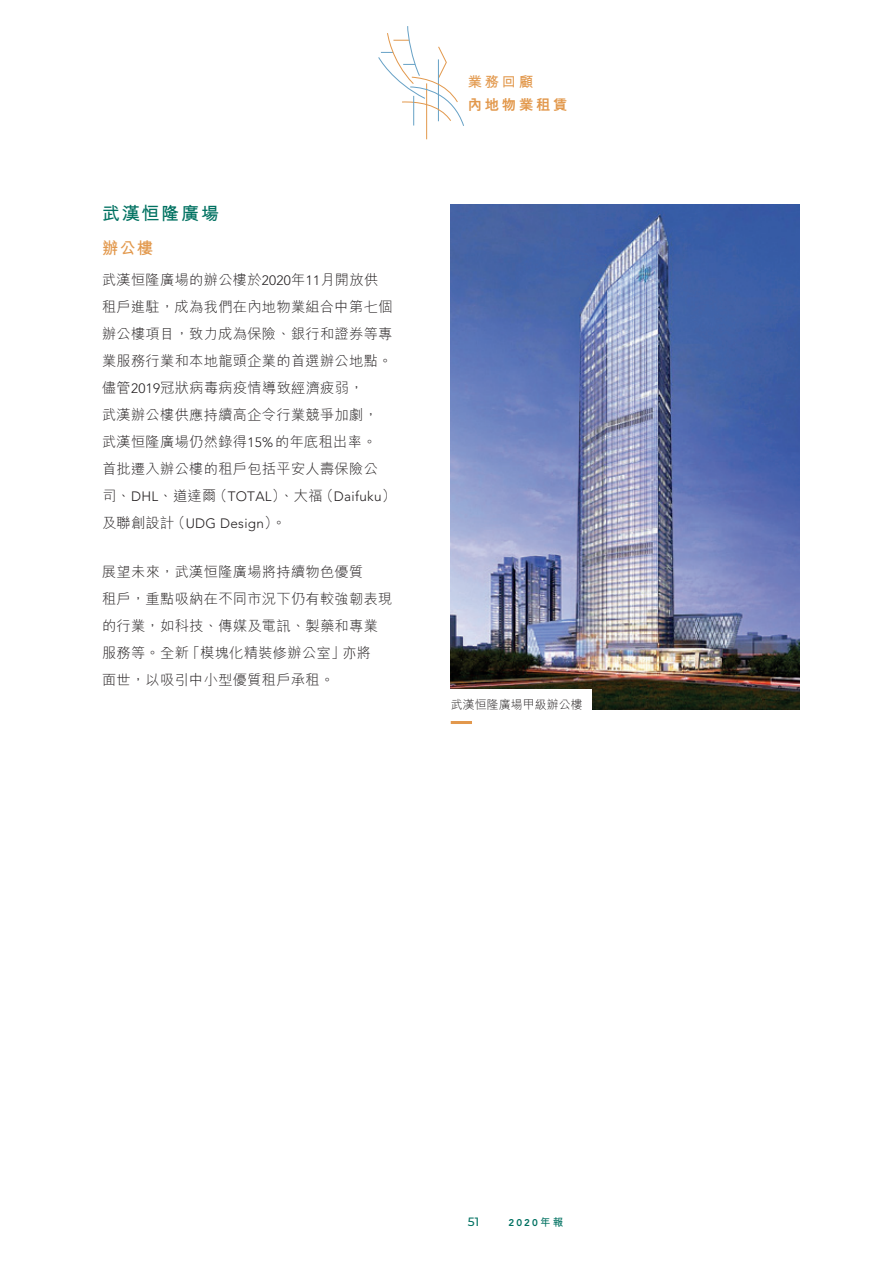
<style>
.page{position:relative;width:893px;height:1263px;background:#fff}
.page>*{position:absolute;margin:0;border:0;box-sizing:border-box;transform-origin:0 0}
.t1{font:700 18px "M Hei HK";letter-spacing:.1em;color:#007161}
.t2{font:700 16.5px "M Hei HK";color:#e2984c}
.t3{font:300 14.25px/27px "M Hei HK";letter-spacing:.02em;color:#231f20}
.t4{font:800 14.25px "M Hei HK";letter-spacing:.2em;color:#e2984c}
.t5{font:700 14.25px "M Hei HK";color:#e2984c}
.t6{font:300 13.5px/27px "Avenir LT Std";letter-spacing:.02em;color:#231f20}
.t7{font:300 12px "M Hei HK";color:#231f20}
.t8{font:500 12px "Montserrat";color:#007161}
.t9{font:800 9.75px "Avenir LT Std";color:#007161}
.s1{font-family:"Avenir LT Std";font-size:13.5px}
.s2{font-family:"M Hei HK";font-size:14.25px}
.s3{font-family:"M Hei HK";font-weight:700;font-size:10.5px}
</style>
<div class="page">
<hr style="left:426px;top:83px;width:1px;height:56px;background:#e2984c">
<svg style="left:378px;top:26px;width:86px;height:101px"></svg>
<hr style="left:413px;top:96px;width:1px;height:30px;background:#66a1c6">
<img style="left:451px;top:204px;width:348px;height:505px">
<div style="left:442px;top:689px;width:150px;height:30px;background:#fff"></div>
<hr style="left:451px;top:721px;width:21px;height:3px;background:#e2984c">
<p class="t1" style="left:102px;top:200px;width:118px">武漢恒隆廣場</p>
<p class="t2" style="left:102px;top:236px;width:53px">辦公樓</p>
<p class="t3" style="left:102px;top:266px;width:292px">武漢恒隆廣場的辦公樓於<span class="s1">2020</span>年<span class="s1">11</span>月開放供租戶進駐，成為我們在內地物業組合中第七個辦公樓項目，致力成為保險、銀行和證券等專業服務行業和本地龍頭企業的首選辦公地點。儘管<span class="s1">2019</span>冠狀病毒病疫情導致經濟疲弱，<br>武漢辦公樓供應持續高企令行業競爭加劇，武漢恒隆廣場仍然錄得<span class="s1">15%</span>的年底租出率。首批遷入辦公樓的租戶包括平安人壽保險公</p>
<p class="t6" style="left:102px;top:483px;width:296px"><span class="s2">司、</span>DHL<span class="s2">、道達爾（</span>TOTAL<span class="s2">）、大福（</span>Daifuku<span class="s2">）及聯創設計（</span>UDG Design<span class="s2">）。</span></p>
<p class="t3" style="left:102px;top:558px;width:292px">展望未來，武漢恒隆廣場將持續物色優質<br>租戶，重點吸納在不同市況下仍有較強韌表現的行業，如科技、傳媒及電訊、製藥和專業服務等。全新「模塊化精裝修辦公室」亦將<br>面世，以吸引中小型優質租戶承租。</p>
<p class="t5" style="left:468px;top:72px;width:67px">業務回顧</p>
<p class="t4" style="left:468px;top:97px;width:101px">內地物業租賃</p>
<p class="t7" style="left:451px;top:698px;width:133px">武漢恒隆廣場甲級辦公樓</p>
<p class="t8" style="left:468px;top:1214px;width:13px">51</p>
<p class="t9" style="left:509px;top:1217px;width:56px">2020<span class="s3">年報</span></p>
</div>
